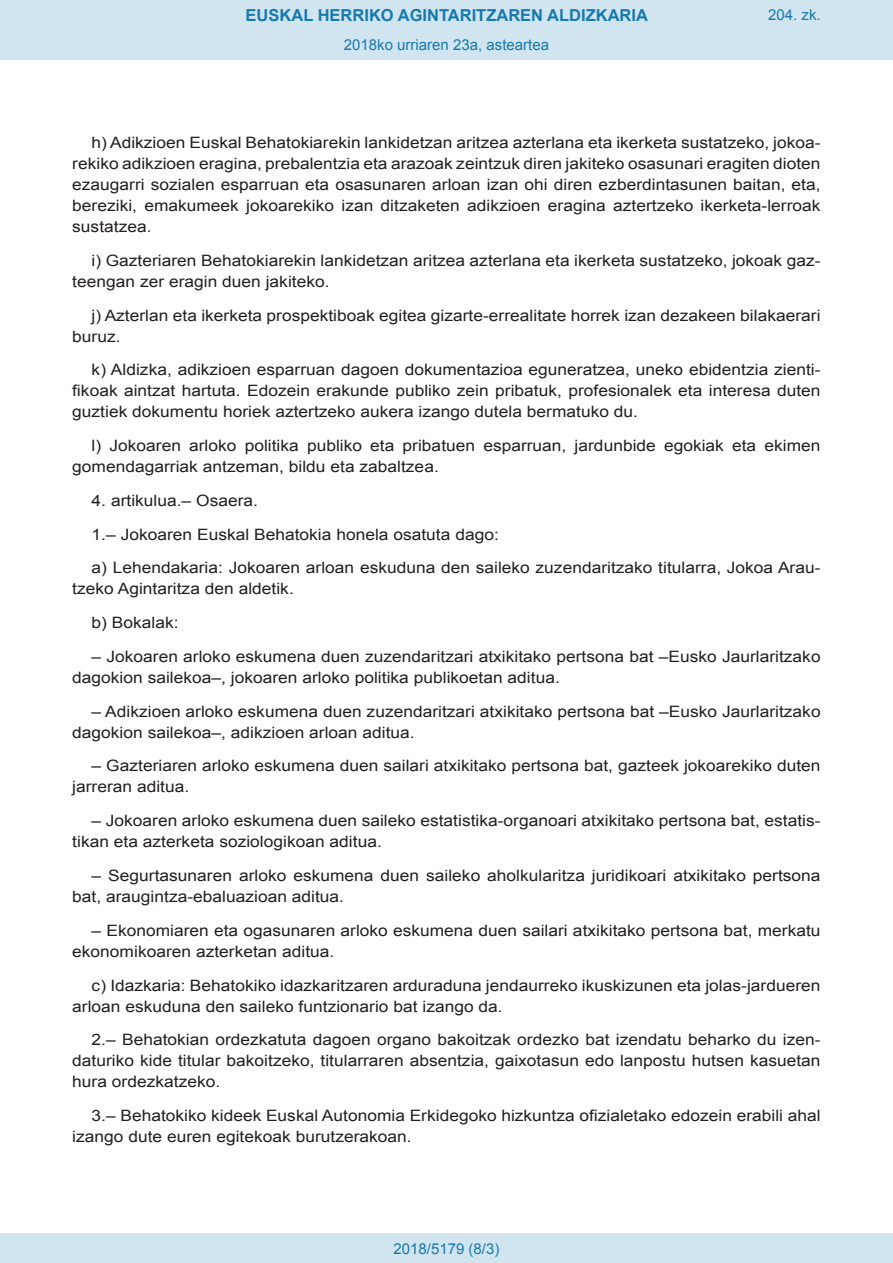
<style>
.page{position:relative;width:893px;height:1263px;background:#fff}
.page>*{position:absolute;margin:0;border:0;box-sizing:border-box;transform-origin:0 0}
.t1{font:700 16.5px "Arial";color:#1879ad}
.BOPVDetalle{font:15.6px/21px "Arial";color:#231f20;scale:1.11 1}
.Paginacion_Centro{font:15px "Arial";color:#1879ad}
</style>
<div class="page">
<div style="left:0;top:0;width:893px;height:60px;background:#d0e5f0"></div>
<div style="left:0;top:1233px;width:893px;height:30px;background:#d0e5f0"></div>
<p class="t1" style="left:246px;top:4px;width:404px">EUSKAL HERRIKO AGINTARITZAREN ALDIZKARIA</p>
<p class="Paginacion_Centro" style="left:344px;top:35px;width:207px">2018ko urriaren 23a, asteartea</p>
<p class="Paginacion_Centro" style="left:768px;top:5px;width:54px">204. zk.</p>
<p class="BOPVDetalle" style="left:72px;top:132px;width:676px;text-align:justify;text-indent:19px">h) Adikzioen Euskal Behatokiarekin lankidetzan aritzea azterlana eta ikerketa sustatzeko, jokoa&shy;rekiko adikzioen eragina, prebalentzia eta arazoak zeintzuk diren jakiteko osasunari eragiten dioten ezaugarri sozialen esparruan eta osasunaren arloan izan ohi diren ezberdintasunen baitan, eta, bereziki, emakumeek jokoarekiko izan ditzaketen adikzioen eragina aztertzeko ikerketa-lerroak sustatzea.</p>
<p class="BOPVDetalle" style="left:72px;top:250px;width:676px;text-indent:19px">i) Gazteriaren Behatokiarekin lankidetzan aritzea azterlana eta ikerketa sustatzeko, jokoak gaz&shy;teengan zer eragin duen jakiteko.</p>
<p class="BOPVDetalle" style="left:72px;top:305px;width:676px;text-indent:19px">j) Azterlan eta ikerketa prospektiboak egitea gizarte-errealitate horrek izan dezakeen bilakaerari buruz.</p>
<p class="BOPVDetalle" style="left:72px;top:360px;width:676px;text-align:justify;text-indent:19px">k) Aldizka, adikzioen esparruan dagoen dokumentazioa eguneratzea, uneko ebidentzia zienti&shy;fikoak aintzat hartuta. Edozein erakunde publiko zein pribatuk, profesionalek eta interesa duten guztiek dokumentu horiek aztertzeko aukera izango dutela bermatuko du.</p>
<p class="BOPVDetalle" style="left:72px;top:435px;width:675px;text-indent:19px">l) Jokoaren arloko politika publiko eta pribatuen esparruan, jardunbide egokiak eta ekimen gomendagarriak antzeman, bildu eta zabaltzea.</p>
<p class="BOPVDetalle" style="left:92px;top:490px;width:151px">4. artikulua.– Osaera.</p>
<p class="BOPVDetalle" style="left:92px;top:524px;width:368px">1.– Jokoaren Euskal Behatokia honela osatuta dago:</p>
<p class="BOPVDetalle" style="left:72px;top:558px;width:676px;text-indent:19px">a) Lehendakaria: Jokoaren arloan eskuduna den saileko zuzendaritzako titularra, Jokoa Arau&shy;tzeko Agintaritza den aldetik.</p>
<p class="BOPVDetalle" style="left:92px;top:612px;width:80px">b) Bokalak:</p>
<p class="BOPVDetalle" style="left:72px;top:646px;width:676px;text-indent:19px">– Jokoaren arloko eskumena duen zuzendaritzari atxikitako pertsona bat –Eusko Jaurlaritzako dagokion sailekoa–, jokoaren arloko politika publikoetan aditua.</p>
<p class="BOPVDetalle" style="left:72px;top:701px;width:676px;text-indent:19px">– Adikzioen arloko eskumena duen zuzendaritzari atxikitako pertsona bat –Eusko Jaurlaritzako dagokion sailekoa–, adikzioen arloan aditua.</p>
<p class="BOPVDetalle" style="left:72px;top:756px;width:676px;text-indent:19px">– Gazteriaren arloko eskumena duen sailari atxikitako pertsona bat, gazteek jokoarekiko duten jarreran aditua.</p>
<p class="BOPVDetalle" style="left:72px;top:810px;width:676px;text-indent:19px">– Jokoaren arloko eskumena duen saileko estatistika-organoari atxikitako pertsona bat, estatis&shy;tikan eta azterketa soziologikoan aditua.</p>
<p class="BOPVDetalle" style="left:72px;top:865px;width:676px;text-indent:19px">– Segurtasunaren arloko eskumena duen saileko aholkularitza juridikoari atxikitako pertsona bat, araugintza-ebaluazioan aditua.</p>
<p class="BOPVDetalle" style="left:72px;top:920px;width:676px;text-indent:19px">– Ekonomiaren eta ogasunaren arloko eskumena duen sailari atxikitako pertsona bat, merkatu ekonomikoaren azterketan aditua.</p>
<p class="BOPVDetalle" style="left:72px;top:975px;width:676px;text-indent:19px">c) Idazkaria: Behatokiko idazkaritzaren arduraduna jendaurreko ikuskizunen eta jolas-jardueren arloan eskuduna den saileko funtzionario bat izango da.</p>
<p class="BOPVDetalle" style="left:72px;top:1029px;width:676px;text-align:justify;text-indent:19px">2.– Behatokian ordezkatuta dagoen organo bakoitzak ordezko bat izendatu beharko du izen&shy;daturiko kide titular bakoitzeko, titularraren absentzia, gaixotasun edo lanpostu hutsen kasuetan hura ordezkatzeko.</p>
<p class="BOPVDetalle" style="left:72px;top:1105px;width:676px;text-indent:19px">3.– Behatokiko kideek Euskal Autonomia Erkidegoko hizkuntza ofizialetako edozein erabili ahal izango dute euren egitekoak burutzerakoan.</p>
<p class="Paginacion_Centro" style="left:393px;top:1238px;width:107px">2018/5179 (8/3)</p>
</div>
